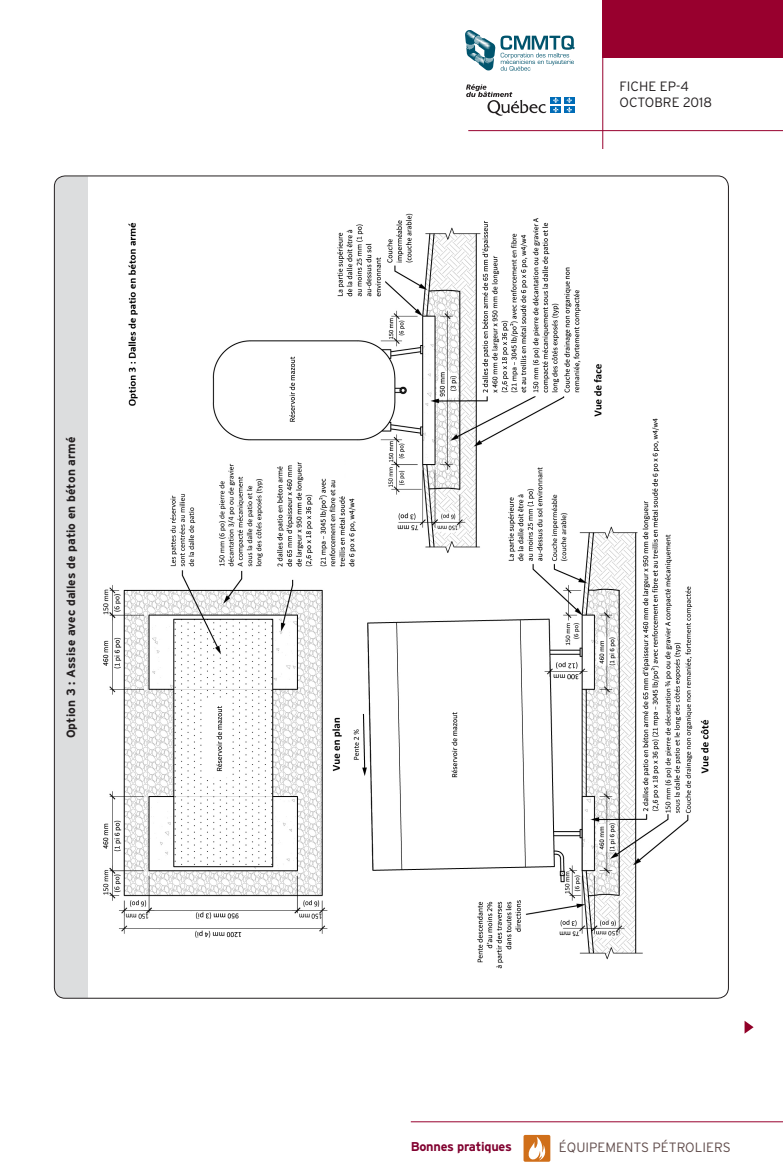
<style>
.page{position:relative;width:783px;height:1175px;background:#fff}
.page>*{position:absolute;margin:0;border:0;box-sizing:border-box;transform-origin:0 0}
.t1{font:300 13.5px "Interstate";color:#624e4d}
.t2{font:300 13.5px/16px "Interstate";color:#231f20}
.t3{font:700 12.75px "Interstate";letter-spacing:-.02em;color:#810230}
.t4{font:700 12px "Interstate";letter-spacing:.015em;color:#231f20}
</style>
<div class="page">
<hr style="left:468px;top:130px;width:315px;height:1px;background:#98002e">
<div style="left:602px;top:0;width:181px;height:58px;background:#98002e"></div>
<hr style="left:602px;top:0;width:1px;height:149px;background:#98002e">
<svg style="left:501px;top:36px;width:74px;height:35px"></svg>
<svg style="left:465px;top:30px;width:30px;height:41px"></svg>
<svg style="left:466px;top:84px;width:80px;height:32px"></svg>
<div style="left:551px;top:97px;width:10px;height:6px;background:#006cb7"></div>
<div style="left:564px;top:97px;width:11px;height:6px;background:#006cb7"></div>
<div style="left:551px;top:106px;width:10px;height:7px;background:#006cb7"></div>
<svg style="left:553px;top:97px;width:6px;height:16px"></svg>
<div style="left:564px;top:106px;width:11px;height:7px;background:#006cb7"></div>
<svg style="left:567px;top:97px;width:5px;height:16px"></svg>
<svg style="left:745px;top:1021px;width:9px;height:12px"></svg>
<div style="left:55px;top:176px;width:33px;height:821px;background:#dcddde"></div>
<hr style="left:411px;top:1121px;width:372px;height:1px;background:#98002e">
<div style="left:524px;top:1134px;width:26px;height:27px;background:#d06f1a;border-radius:2px"></div>
<svg style="left:528px;top:1137px;width:18px;height:23px"></svg>
<img style="left:103px;top:213px;width:606px;height:756px">
<p class="t4" style="left:64px;top:738px;width:303px;rotate:-90deg">Option 3 : Assise avec dalles de patio en béton armé</p>
<p class="t2" style="left:620px;top:78px;width:94px">FICHE EP-4<br>OCTOBRE 2018</p>
<p class="t3" style="left:411px;top:1139px;width:103px">Bonnes pratiques</p>
<p class="t1" style="left:559px;top:1139px;width:173px">ÉQUIPEMENTS PÉTROLIERS</p>
</div>
